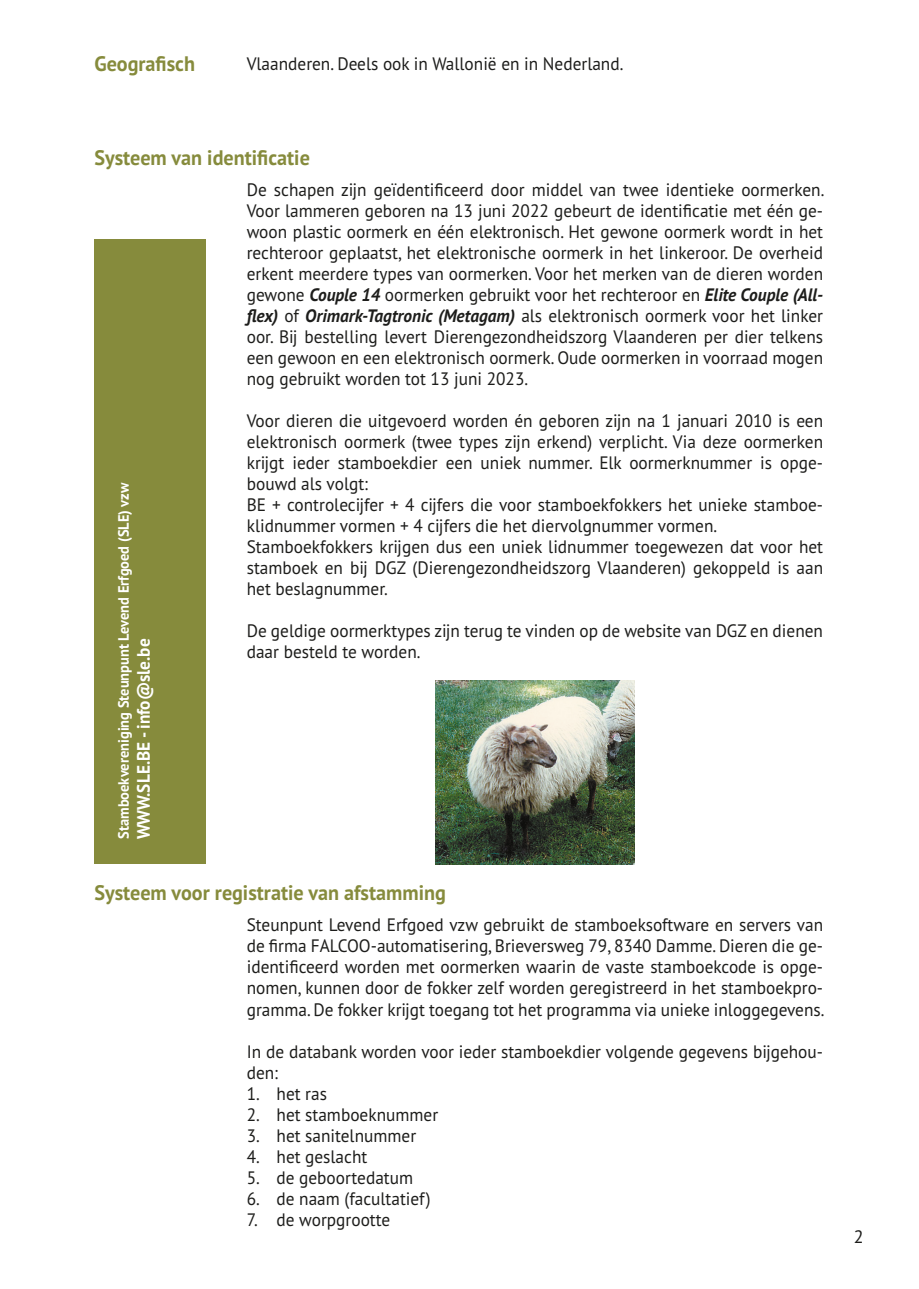
<style>
.page{position:relative;width:919px;height:1289px;background:#fff}
.page>*{position:absolute;margin:0;border:0;box-sizing:border-box;transform-origin:0 0}
.t1{font:700 21px "PT Sans Pro";color:#868b3c;scale:.96 1}
.t2{font:18px/21px "PT Sans Pro";color:#1d1d1b;scale:.96 1}
.t3{font:700 18px "PT Sans Pro";color:#fff;scale:.96 1}
.t4{font:18px "PT Sans Pro";color:#1d1d1b}
.t5{font:700 15px "PT Sans Pro";color:#fff;scale:.96 1}
.s1{font-weight:700;font-style:italic}
</style>
<div class="page">
<div style="left:94px;top:239px;width:112px;height:624px;background:#868b3c"></div>
<img style="left:436px;top:680px;width:198px;height:184px">
<p class="t1" style="left:94px;top:50px;width:106px">Geografisch</p>
<p class="t2" style="left:247px;top:53px;width:394px">Vlaanderen. Deels ook in Wallonië en in Nederland.</p>
<p class="t1" style="left:94px;top:144px;width:226px">Systeem van identificatie</p>
<p class="t5" style="left:114px;top:838px;width:372px;rotate:-90deg">Stamboekvereniging Steunpunt Levend Erfgoed (SLE) vzw</p>
<p class="t3" style="left:131px;top:838px;width:210px;rotate:-90deg">WWW.SLE.BE - info@sle.be</p>
<p class="t2" style="left:247px;top:179px;width:603px;text-align:justify">De schapen zijn geïdentificeerd door middel van twee identieke oormerken.<br>Voor lammeren geboren na 13 juni 2022 gebeurt de identificatie met één ge&shy;woon plastic oormerk en één elektronisch. Het gewone oormerk wordt in het rechteroor geplaatst, het elektronische oormerk in het linkeroor. De overheid erkent meerdere types van oormerken. Voor het merken van de dieren worden gewone <span class="s1">Couple 14</span> oormerken gebruikt voor het rechteroor en <span class="s1">Elite Couple (All&shy;flex)</span> of <span class="s1">Orimark-Tagtronic (Metagam)</span> als elektronisch oormerk voor het linker oor. Bij bestelling levert Dierengezondheidszorg Vlaanderen per dier telkens een gewoon en een elektronisch oormerk. Oude oormerken in voorraad mogen nog gebruikt worden tot 13 juni 2023.</p>
<p class="t2" style="left:247px;top:410px;width:602px">Voor dieren die uitgevoerd worden én geboren zijn na 1 januari 2010 is een elektronisch oormerk (twee types zijn erkend) verplicht. Via deze oormerken krijgt ieder stamboekdier een uniek nummer. Elk oormerknummer is opge&shy;bouwd als volgt:<br>BE + controlecijfer + 4 cijfers die voor stamboekfokkers het unieke stamboe&shy;klidnummer vormen + 4 cijfers die het diervolgnummer vormen.<br>Stamboekfokkers krijgen dus een uniek lidnummer toegewezen dat voor het stamboek en bij DGZ (Dierengezondheidszorg Vlaanderen) gekoppeld is aan het beslagnummer.</p>
<p class="t2" style="left:247px;top:620px;width:601px">De geldige oormerktypes zijn terug te vinden op de website van DGZ en dienen daar besteld te worden.</p>
<p class="t1" style="left:94px;top:878px;width:367px">Systeem voor registratie van afstamming</p>
<p class="t2" style="left:247px;top:914px;width:603px;text-align:justify">Steunpunt Levend Erfgoed vzw gebruikt de stamboeksoftware en servers van de firma FALCOO-automatisering, Brieversweg 79, 8340 Damme. Dieren die ge&shy;ïdentificeerd worden met oormerken waarin de vaste stamboekcode is opge&shy;nomen, kunnen door de fokker zelf worden geregistreerd in het stamboekpro&shy;gramma. De fokker krijgt toegang tot het programma via unieke inloggegevens.</p>
<p class="t2" style="left:247px;top:1040px;width:602px">In de databank worden voor ieder stamboekdier volgende gegevens bijgehou&shy;den:</p>
<p class="t2" style="left:247px;top:1082px;width:85px">1. het ras</p>
<p class="t2" style="left:247px;top:1103px;width:201px">2. het stamboeknummer</p>
<p class="t2" style="left:247px;top:1124px;width:178px">3. het sanitelnummer</p>
<p class="t2" style="left:247px;top:1145px;width:127px">4. het geslacht</p>
<p class="t2" style="left:247px;top:1166px;width:175px">5. de geboortedatum</p>
<p class="t2" style="left:247px;top:1187px;width:193px">6. de naam (facultatief)</p>
<p class="t2" style="left:247px;top:1208px;width:151px">7. de worpgrootte</p>
<p class="t4" style="left:853px;top:1225px;width:11px">2</p>
</div>
